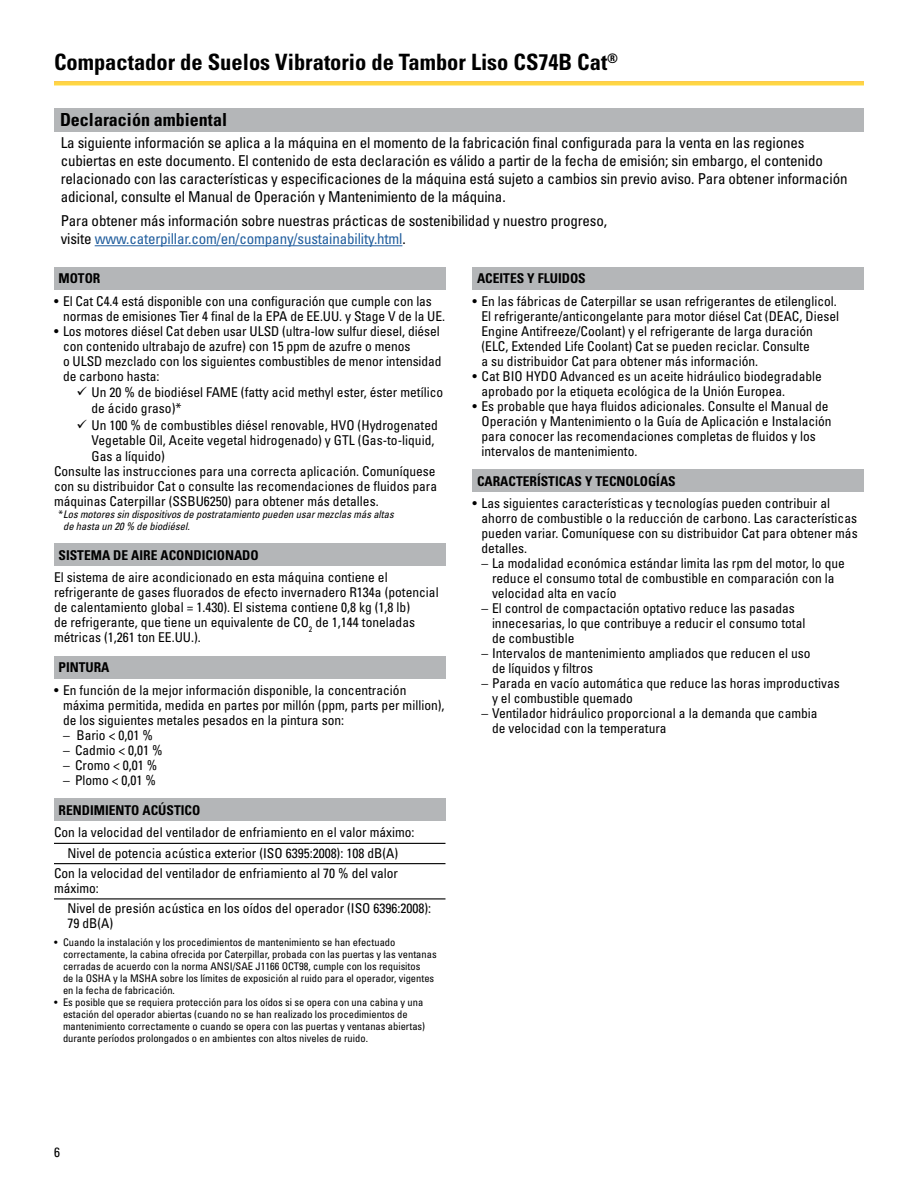
<style>
.page{position:relative;width:918px;height:1188px;background:#fff}
.page>*{position:absolute;margin:0;border:0;box-sizing:border-box;transform-origin:0 0}
.t1{font:700 condensed 22.5px "Univers LT Std";color:#000}
.MH{font:700 condensed 18px "Univers LT Std";color:#000}
.t2{font:condensed 15px/18px "Univers LT Std";letter-spacing:-.01em;color:#000}
.TechSpec{font:condensed 13.5px/15px "Univers LT Std";color:#000}
.TechSpec-w_bullet{font:condensed 13.5px/15.6px "Univers LT Std";color:#000}
.StandardEquipmentTab{font:700 condensed 13.5px "Univers LT Std";color:#000}
.t3{font:condensed 10.5px/12px "Univers LT Std";color:#000}
.TechSpec-w_bullet-2{font:italic condensed 10.5px/12px "Univers LT Std";color:#000}
.s1{color:#215e9e}
.s2{font-style:normal}
</style>
<div class="page">
<div style="left:54px;top:109px;width:810px;height:23px;background:#b4b6b8"></div>
<hr style="left:95px;top:245px;width:307px;height:1px;background:#215e9e">
<div style="left:54px;top:267px;width:392px;height:22px;background:#b4b6b8"></div>
<div style="left:54px;top:543px;width:392px;height:23px;background:#b4b6b8"></div>
<div style="left:54px;top:656px;width:392px;height:22px;background:#b4b6b8"></div>
<div style="left:54px;top:798px;width:392px;height:23px;background:#b4b6b8"></div>
<hr style="left:54px;top:843px;width:392px;height:1px;background:#000">
<hr style="left:54px;top:863px;width:392px;height:1px;background:#000">
<hr style="left:54px;top:898px;width:392px;height:1px;background:#000">
<div style="left:472px;top:267px;width:392px;height:22px;background:#b4b6b8"></div>
<div style="left:472px;top:469px;width:392px;height:23px;background:#b4b6b8"></div>
<h1 class="t1" style="left:54px;top:48px;width:566px">Compactador de Suelos Vibratorio de Tambor Liso CS74B Cat<sup>®</sup></h1>
<p class="MH" style="left:60px;top:109px;width:169px">Declaración ambiental</p>
<p class="t2" style="left:61px;top:133px;width:788px">La siguiente información se aplica a la máquina en el momento de la fabricación final configurada para la venta en las regiones cubiertas en este documento. El contenido de esta declaración es válido a partir de la fecha de emisión; sin embargo, el contenido relacionado con las características y especificaciones de la máquina está sujeto a cambios sin previo aviso. Para obtener información adicional, consulte el Manual de Operación y Mantenimiento de la máquina.</p>
<p class="t2" style="left:61px;top:212px;width:548px">Para obtener más información sobre nuestras prácticas de sostenibilidad y nuestro progreso, visite <span class="s1">www.caterpillar.com/en/company/sustainability.html</span>.</p>
<p class="StandardEquipmentTab" style="left:59px;top:270px;width:43px">MOTOR</p>
<p class="TechSpec" style="left:63px;top:293px;width:384px;text-indent:-9px">• El Cat C4.4 está disponible con una configuración que cumple con las normas de emisiones Tier 4 final de la EPA de EE.UU. y Stage V de la UE.</p>
<p class="TechSpec" style="left:63px;top:323px;width:380px;text-indent:-9px">• Los motores diésel Cat deben usar ULSD (ultra-low sulfur diesel, diésel con contenido ultrabajo de azufre) con 15 ppm de azufre o menos<br>o ULSD mezclado con los siguientes combustibles de menor intensidad de carbono hasta:</p>
<p class="TechSpec-w_bullet" style="left:92px;top:384px;width:353px;line-height:16.2px;text-indent:-15px">✓ Un 20 % de biodiésel FAME (fatty acid methyl ester, éster metílico de ácido graso)*</p>
<p class="TechSpec-w_bullet" style="left:92px;top:417px;width:348px;text-indent:-15px">✓ Un 100 % de combustibles diésel renovable, HVO (Hydrogenated<br>Vegetable Oil, Aceite vegetal hidrogenado) y GTL (Gas-to-liquid,<br>Gas a líquido)</p>
<p class="TechSpec-w_bullet" style="left:54px;top:463px;width:385px;line-height:15px;text-align:justify">Consulte las instrucciones para una correcta aplicación. Comuníquese con su distribuidor Cat o consulte las recomendaciones de fluidos para máquinas Caterpillar (SSBU6250) para obtener más detalles.</p>
<p class="TechSpec-w_bullet-2" style="left:63px;top:508px;width:332px;text-indent:-5px"><span class="s2">*</span>Los motores sin dispositivos de postratamiento pueden usar mezclas más altas de hasta un 20 % de biodiésel.</p>
<p class="StandardEquipmentTab" style="left:59px;top:547px;width:202px">SISTEMA DE AIRE ACONDICIONADO</p>
<p class="TechSpec" style="left:54px;top:570px;width:386px">El sistema de aire acondicionado en esta máquina contiene el refrigerante de gases fluorados de efecto invernadero R134a (potencial de calentamiento global = 1.430). El sistema contiene 0,8 kg (1,8 lb)<br>de refrigerante, que tiene un equivalente de CO<sub>2</sub> de 1,144 toneladas métricas (1,261 ton EE.UU.).</p>
<p class="StandardEquipmentTab" style="left:59px;top:659px;width:53px">PINTURA</p>
<p class="TechSpec" style="left:63px;top:682px;width:383px;text-indent:-9px">• En función de la mejor información disponible, la concentración máxima permitida, medida en partes por millón (ppm, parts per million), de los siguientes metales pesados en la pintura son:</p>
<p class="TechSpec" style="left:63px;top:727px;width:91px">– Bario &lt; 0,01 %</p>
<p class="TechSpec" style="left:63px;top:742px;width:101px">– Cadmio &lt; 0,01 %</p>
<p class="TechSpec" style="left:63px;top:757px;width:96px">– Cromo &lt; 0,01 %</p>
<p class="TechSpec" style="left:63px;top:772px;width:94px">– Plomo &lt; 0,01 %</p>
<p class="StandardEquipmentTab" style="left:59px;top:802px;width:143px">RENDIMIENTO ACÚSTICO</p>
<p class="TechSpec" style="left:54px;top:825px;width:362px">Con la velocidad del ventilador de enfriamiento en el valor máximo:</p>
<p class="TechSpec" style="left:68px;top:845px;width:332px">Nivel de potencia acústica exterior (ISO 6395:2008): 108 dB(A)</p>
<p class="TechSpec" style="left:54px;top:865px;width:346px">Con la velocidad del ventilador de enfriamiento al 70 % del valor máximo:</p>
<p class="TechSpec" style="left:68px;top:901px;width:365px">Nivel de presión acústica en los oídos del operador (ISO 6396:2008):<br>79 dB(A)</p>
<p class="t3" style="left:63px;top:936px;width:375px;text-indent:-9px">• Cuando la instalación y los procedimientos de mantenimiento se han efectuado correctamente, la cabina ofrecida por Caterpillar, probada con las puertas y las ventanas cerradas de acuerdo con la norma ANSI/SAE J1166 OCT98, cumple con los requisitos<br>de la OSHA y la MSHA sobre los límites de exposición al ruido para el operador, vigentes en la fecha de fabricación.</p>
<p class="t3" style="left:63px;top:996px;width:364px;text-indent:-9px">• Es posible que se requiera protección para los oídos si se opera con una cabina y una estación del operador abiertas (cuando no se han realizado los procedimientos de mantenimiento correctamente o cuando se opera con las puertas y ventanas abiertas) durante períodos prolongados o en ambientes con altos niveles de ruido.</p>
<p class="StandardEquipmentTab" style="left:477px;top:270px;width:110px">ACEITES Y FLUIDOS</p>
<p class="TechSpec" style="left:482px;top:293px;width:359px;text-indent:-9px">• En las fábricas de Caterpillar se usan refrigerantes de etilenglicol.<br>El refrigerante/anticongelante para motor diésel Cat (DEAC, Diesel Engine Antifreeze/Coolant) y el refrigerante de larga duración (ELC, Extended Life Coolant) Cat se pueden reciclar. Consulte<br>a su distribuidor Cat para obtener más información.</p>
<p class="TechSpec" style="left:482px;top:368px;width:342px;text-indent:-9px">• Cat BIO HYDO Advanced es un aceite hidráulico biodegradable aprobado por la etiqueta ecológica de la Unión Europea.</p>
<p class="TechSpec" style="left:482px;top:398px;width:352px;text-indent:-9px">• Es probable que haya fluidos adicionales. Consulte el Manual de Operación y Mantenimiento o la Guía de Aplicación e Instalación para conocer las recomendaciones completas de fluidos y los intervalos de mantenimiento.</p>
<p class="StandardEquipmentTab" style="left:477px;top:473px;width:200px">CARACTERÍSTICAS Y TECNOLOGÍAS</p>
<p class="TechSpec" style="left:482px;top:496px;width:378px;text-indent:-9px">• Las siguientes características y tecnologías pueden contribuir al ahorro de combustible o la reducción de carbono. Las características pueden variar. Comuníquese con su distribuidor Cat para obtener más detalles.</p>
<p class="TechSpec" style="left:492px;top:556px;width:354px;text-indent:-10px">– La modalidad económica estándar limita las rpm del motor, lo que reduce el consumo total de combustible en comparación con la velocidad alta en vacío</p>
<p class="TechSpec" style="left:492px;top:601px;width:315px;text-indent:-10px">– El control de compactación optativo reduce las pasadas innecesarias, lo que contribuye a reducir el consumo total de combustible</p>
<p class="TechSpec" style="left:492px;top:646px;width:320px;text-indent:-10px">– Intervalos de mantenimiento ampliados que reducen el uso de líquidos y filtros</p>
<p class="TechSpec" style="left:492px;top:676px;width:349px;text-indent:-10px">– Parada en vacío automática que reduce las horas improductivas y el combustible quemado</p>
<p class="TechSpec" style="left:492px;top:706px;width:327px;text-indent:-10px">– Ventilador hidráulico proporcional a la demanda que cambia de velocidad con la temperatura</p>
<p class="TechSpec" style="left:54px;top:1145px;width:7px">6</p>
</div>
